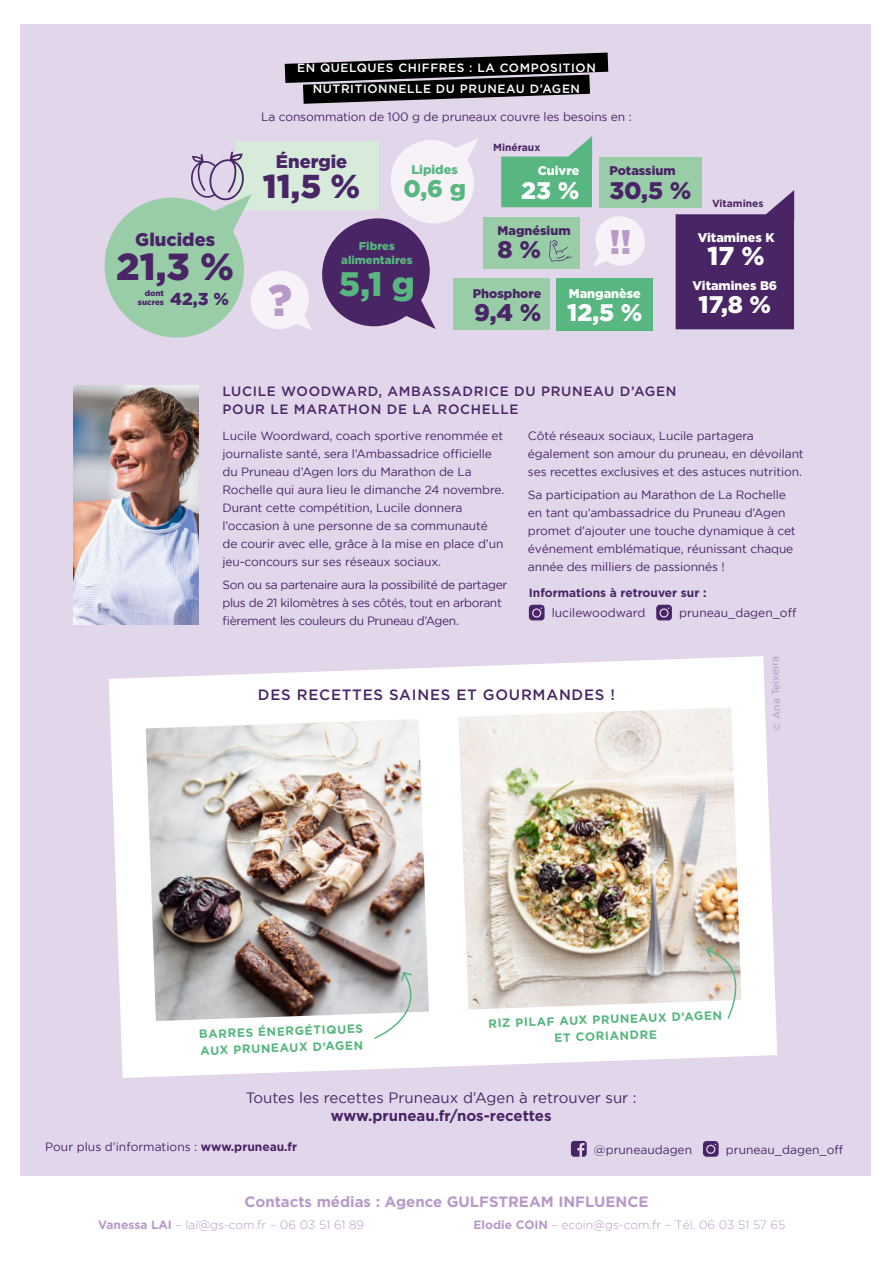
<style>
.page{position:relative;width:893px;height:1263px;background:#fff}
.page>*{position:absolute;margin:0;border:0;box-sizing:border-box;transform-origin:0 0}
.t1{font:900 44.25px "Gotham";color:#b899c8}
.t2{font:900 37.65px "Gotham";color:#492566}
.t3{font:900 34.2px "Gotham";color:#b899c8}
.t4{font:900 34.05px "Gotham";color:#58b680}
.t5{font:900 33.15px "Gotham";color:#492566}
.t6{font:900 25.8px "Gotham";color:#fff}
.t7{font:900 24px "Gotham";color:#fff}
.t8{font:900 24px "Gotham";color:#492566}
.t9{font:900 24px "Gotham";color:#58b680}
.t10{font:900 18.3px "Gotham";color:#492566}
.t11{font:900 17.25px "Gotham";color:#492566}
.t12{font:15px "Gotham";color:#492566}
.t13{font:700 15px "Gotham";color:#b899c8}
.t14{font:500 15px "Gotham";letter-spacing:.05em;color:#492566}
.t15{font:700 15px "Gotham";color:#492566}
.t16{font:500 13.5px/18px "Gotham";letter-spacing:.05em;color:#492566}
.t17{font:900 12.6px "Gotham";color:#fff}
.t18{font:900 12.6px "Gotham";color:#492566}
.t19{font:900 12.6px "Gotham";color:#58b680}
.t20{font:12px/18px "Gotham";letter-spacing:-.01em;color:#492566}
.t21{font:12px/18px "Gotham";letter-spacing:-.03em;color:#492566}
.t22{font:300 12px "Gotham";color:#b899c8}
.t23{font:700 12px/16.5px "Gotham";color:#58b680}
.t24{font:500 12px/21px "Gotham";letter-spacing:.05em;color:#fff;text-align:center}
.t25{font:700 12px "Gotham";color:#492566}
.t26{font:900 11.4px/13.6px "Gotham";color:#58b680;text-align:center}
.t27{font:10.5px "Gotham";color:#ad9aba}
.t28{font:700 10.35px "Gotham";color:#492566}
.t29{font:900 7.95px/9.1px "Gotham";color:#492566;text-align:right}
.s1{font-weight:700}
</style>
<div class="page">
<div style="left:21px;top:24px;width:850px;height:1151px;background:#e2d6eb"></div>
<svg style="left:109px;top:656px;width:668px;height:422px;fill:#fff"></svg>
<img style="left:146px;top:719px;width:283px;height:302px">
<img style="left:458px;top:707px;width:283px;height:302px">
<svg style="left:593px;top:216px;width:52px;height:51px"></svg>
<svg style="left:373px;top:970px;width:57px;height:70px"></svg>
<div style="left:453px;top:278px;width:97px;height:52px;background:#98cda7"></div>
<div style="left:557px;top:278px;width:96px;height:53px;background:#58b680"></div>
<svg style="left:705px;top:944px;width:50px;height:76px"></svg>
<img style="left:74px;top:386px;width:125px;height:238px">
<svg style="left:571px;top:1141px;width:16px;height:16px"></svg>
<svg style="left:703px;top:1141px;width:16px;height:16px"></svg>
<svg style="left:285px;top:53px;width:323px;height:51px"></svg>
<div style="left:599px;top:157px;width:103px;height:50px;background:#98cda7"></div>
<svg style="left:104px;top:138px;width:374px;height:199px"></svg>
<div style="left:484px;top:217px;width:96px;height:52px;background:#98cda7"></div>
<svg style="left:549px;top:240px;width:23px;height:22px"></svg>
<svg style="left:501px;top:136px;width:91px;height:71px"></svg>
<svg style="left:676px;top:190px;width:118px;height:139px"></svg>
<svg style="left:529px;top:605px;width:16px;height:15px"></svg>
<svg style="left:656px;top:605px;width:16px;height:15px"></svg>
<p class="t24" style="left:297px;top:57px;width:300px">EN QUELQUES CHIFFRES : LA COMPOSITION<br>NUTRITIONNELLE DU PRUNEAU D’AGEN</p>
<h3 class="t10" style="left:135px;top:229px;width:81px">Glucides</h3>
<h2 class="t2" style="left:116px;top:246px;width:119px">21,3 %</h2>
<p class="t29" style="left:138px;top:289px;width:28px">dont sucres</p>
<h3 class="t11" style="left:170px;top:290px;width:60px">42,3 %</h3>
<p class="t20" style="left:261px;top:108px;width:372px">La consommation de 100 g de pruneaux couvre les besoins en :</p>
<h3 class="t10" style="left:276px;top:151px;width:73px">Énergie</h3>
<h3 class="t5" style="left:263px;top:168px;width:99px">11,5 %</h3>
<p class="t26" style="left:341px;top:240px;width:73px">Fibres alimentaires</p>
<h3 class="t4" style="left:339px;top:265px;width:77px">5,1 g</h3>
<p class="t19" style="left:411px;top:162px;width:48px">Lipides</p>
<h3 class="t9" style="left:403px;top:176px;width:64px">0,6 g</h3>
<h1 class="t1" style="left:268px;top:276px;width:25px">?</h1>
<p class="t28" style="left:493px;top:141px;width:49px">Minéraux</p>
<p class="t17" style="left:538px;top:164px;width:43px">Cuivre</p>
<h3 class="t7" style="left:521px;top:177px;width:60px">23 %</h3>
<p class="t18" style="left:609px;top:164px;width:68px">Potassium</p>
<h3 class="t8" style="left:609px;top:177px;width:84px">30,5 %</h3>
<p class="t28" style="left:712px;top:198px;width:53px">Vitamines</p>
<p class="t18" style="left:498px;top:223px;width:74px">Magnésium</p>
<h3 class="t8" style="left:498px;top:237px;width:45px">8 %</h3>
<p class="t18" style="left:473px;top:286px;width:70px">Phosphore</p>
<h3 class="t8" style="left:474px;top:299px;width:69px">9,4 %</h3>
<h3 class="t3" style="left:609px;top:223px;width:24px">!!</h3>
<p class="t17" style="left:569px;top:286px;width:74px">Manganèse</p>
<h3 class="t7" style="left:567px;top:299px;width:77px">12,5 %</h3>
<p class="t17" style="left:698px;top:230px;width:78px">Vitamines K</p>
<h3 class="t6" style="left:708px;top:242px;width:59px">17 %</h3>
<p class="t17" style="left:692px;top:278px;width:86px">Vitamines B6</p>
<h3 class="t7" style="left:699px;top:291px;width:74px">17,8 %</h3>
<p class="t16" style="left:223px;top:383px;width:455px">LUCILE WOODWARD, AMBASSADRICE DU PRUNEAU D’AGEN<br>POUR LE MARATHON DE LA ROCHELLE</p>
<p class="t20" style="left:223px;top:428px;width:283px">Lucile Woordward, coach sportive renommée et journaliste santé, sera l’Ambassadrice officielle du Pruneau d’Agen lors du Marathon de La Rochelle qui aura lieu le dimanche 24 novembre.<br>Durant cette compétition, Lucile donnera l’occasion à une personne de sa communauté de courir avec elle, grâce à la mise en place d’un jeu-concours sur ses réseaux sociaux.</p>
<p class="t21" style="left:223px;top:576px;width:286px">Son ou sa partenaire aura la possibilité de partager plus de 21 kilomètres à ses côtés, tout en arborant fièrement les couleurs du Pruneau d’Agen.</p>
<p class="t20" style="left:528px;top:428px;width:277px">Côté réseaux sociaux, Lucile partagera également son amour du pruneau, en dévoilant ses recettes exclusives et des astuces nutrition.</p>
<p class="t20" style="left:528px;top:486px;width:269px">Sa participation au Marathon de La Rochelle en tant qu’ambassadrice du Pruneau d’Agen promet d’ajouter une touche dynamique à cet événement emblématique, réunissant chaque année des milliers de passionnés !</p>
<p class="t25" style="left:529px;top:586px;width:179px">Informations à retrouver sur :</p>
<p class="t20" style="left:552px;top:605px;width:95px">lucilewoodward</p>
<p class="t20" style="left:679px;top:605px;width:119px">pruneau_dagen_off</p>
<p class="t14" style="left:258px;top:687px;width:359px">DES RECETTES SAINES ET GOURMANDES !</p>
<p class="t27" style="left:773px;top:731px;width:77px;rotate:-92deg">© Ana Teixeira</p>
<p class="t23" style="left:199px;top:1026px;width:166px;rotate:-2deg">BARRES ÉNERGÉTIQUES<br>AUX PRUNEAUX D’AGEN</p>
<p class="t23" style="left:488px;top:1015px;width:235px;text-align:center;rotate:-2deg">RIZ PILAF AUX PRUNEAUX D’AGEN<br>ET CORIANDRE</p>
<p class="t12" style="left:246px;top:1092px;width:392px">Toutes les recettes Pruneaux d’Agen à retrouver sur :</p>
<p class="t15" style="left:331px;top:1107px;width:223px">www.pruneau.fr/nos-recettes</p>
<p class="t20" style="left:45px;top:1139px;width:253px">Pour plus d’informations : <span class="s1">www.pruneau.fr</span></p>
<p class="t20" style="left:594px;top:1141px;width:100px">@pruneaudagen</p>
<p class="t20" style="left:726px;top:1141px;width:119px">pruneau_dagen_off</p>
<p class="t13" style="left:244px;top:1193px;width:405px">Contacts médias : Agence GULFSTREAM INFLUENCE</p>
<p class="t22" style="left:98px;top:1220px;width:267px"><span class="s1">Vanessa LAI</span> – laï@gs-com.fr – 06 03 51 61 89</p>
<p class="t22" style="left:473px;top:1220px;width:314px"><span class="s1">Elodie COIN</span> – ecoin@gs-com.fr – Tél. 06 03 51 57 65</p>
</div>
